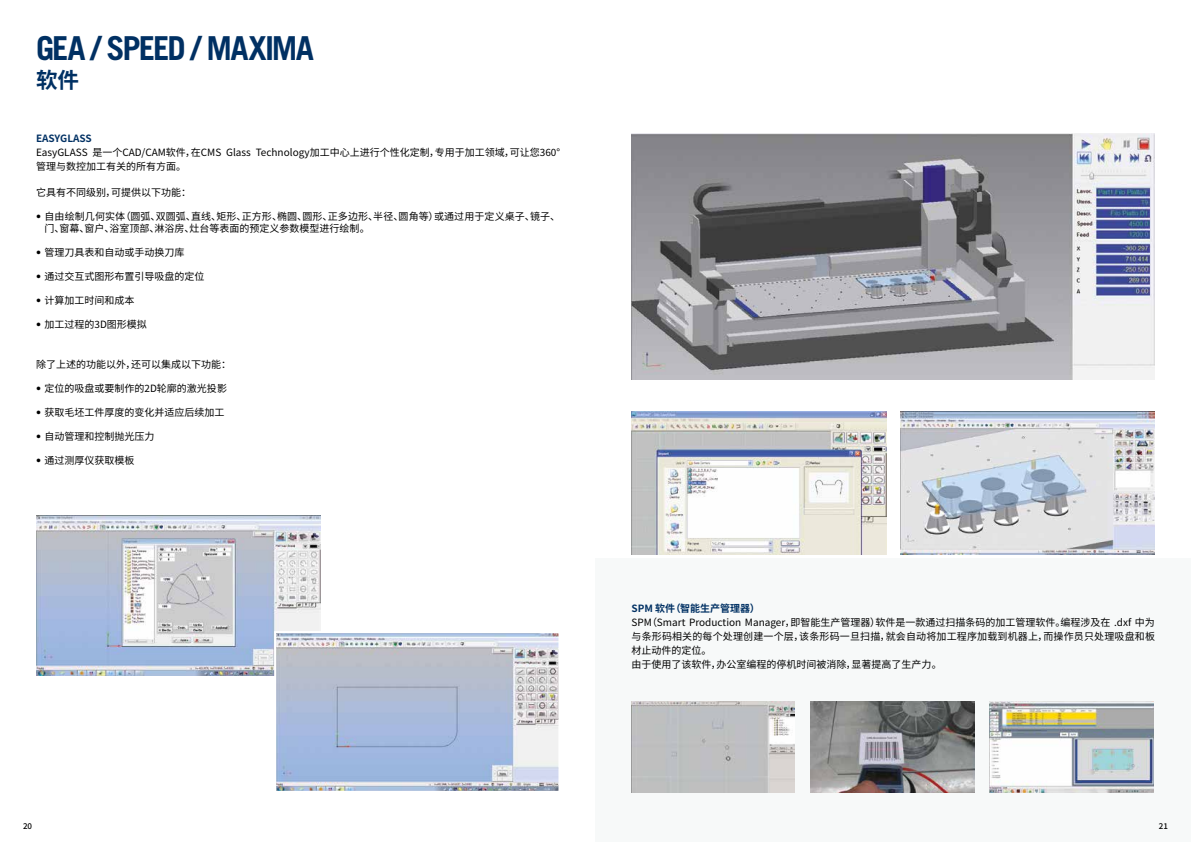
<style>
.page{position:relative;width:1191px;height:842px;background:#fff}
.page>*{position:absolute;margin:0;border:0;box-sizing:border-box;transform-origin:0 0}
.t1{font:700 33px "Trade Gothic LT Std";letter-spacing:-.055em;color:#003063}
.t2{font:700 21.7px "Source Han Sans CN";color:#003063}
.t3{font:10px/14px "Source Han Sans CN";color:#000}
.t4{font:700 10px "Source Han Sans CN";color:#003063}
.t5{font:500 8px "Source Han Sans CN";color:#000}
.s1{font-family:"Trade Gothic LT Std Cn 18"}
</style>
<div class="page">
<div style="left:595px;top:558px;width:596px;height:284px;background:#f7f9f9"></div>
<img style="left:900px;top:411px;width:255px;height:143px">
<img style="left:631px;top:411px;width:255px;height:143px">
<img style="left:36px;top:516px;width:284px;height:160px">
<img style="left:277px;top:634px;width:280px;height:156px">
<div style="left:274px;top:631px;width:286px;height:162px;border:2px solid #fff"></div>
<img style="left:631px;top:701px;width:164px;height:92px">
<img style="left:810px;top:701px;width:164px;height:92px">
<img style="left:989px;top:701px;width:164px;height:92px">
<img style="left:631px;top:134px;width:524px;height:246px">
<h1 class="t1" style="left:36px;top:28px;width:279px">GEA / SPEED / MAXIMA</h1>
<h2 class="t2" style="left:36px;top:68px;width:45px">软件</h2>
<p class="t4" style="left:36px;top:133px;width:57px">EASYGLASS</p>
<p class="t3" style="left:36px;top:145px;width:525px">EasyGLASS 是一个CAD/CAM软件，在CMS Glass Technology加工中心上进行个性化定制，专用于加工领域，可让您360°管理与数控加工有关的所有方面。</p>
<p class="t3" style="left:36px;top:185px;width:156px">它具有不同级别，可提供以下功能：</p>
<p class="t3" style="left:44px;top:210px;width:517px;line-height:12px;text-indent:-8px"><span class="s1">•</span> 自由绘制几何实体（圆弧、双圆弧、直线、矩形、正方形、椭圆、圆形、正多边形、半径、圆角等）或通过用于定义桌子、镜子、门、窗幕、窗户、浴室顶部、淋浴房、灶台等表面的预定义参数模型进行绘制。</p>
<p class="t3" style="left:36px;top:245px;width:150px"><span class="s1">•</span> 管理刀具表和自动或手动换刀库</p>
<p class="t3" style="left:36px;top:269px;width:170px"><span class="s1">•</span> 通过交互式图形布置引导吸盘的定位</p>
<p class="t3" style="left:36px;top:293px;width:100px"><span class="s1">•</span> 计算加工时间和成本</p>
<p class="t3" style="left:36px;top:317px;width:112px"><span class="s1">•</span> 加工过程的3D图形模拟</p>
<p class="t3" style="left:36px;top:357px;width:196px">除了上述的功能以外，还可以集成以下功能：</p>
<p class="t3" style="left:36px;top:381px;width:192px"><span class="s1">•</span> 定位的吸盘或要制作的2D轮廓的激光投影</p>
<p class="t3" style="left:36px;top:405px;width:190px"><span class="s1">•</span> 获取毛坯工件厚度的变化并适应后续加工</p>
<p class="t3" style="left:36px;top:429px;width:120px"><span class="s1">•</span> 自动管理和控制抛光压力</p>
<p class="t3" style="left:36px;top:453px;width:100px"><span class="s1">•</span> 通过测厚仪获取模板</p>
<p class="t4" style="left:631px;top:603px;width:130px">SPM 软件（智能生产管理器）</p>
<p class="t3" style="left:631px;top:616px;width:525px">SPM（Smart Production Manager，即智能生产管理器）软件是一款通过扫描条码的加工管理软件。编程涉及在 .dxf 中为与条形码相关的每个处理创建一个层，该条形码一旦扫描，就会自动将加工程序加载到机器上，而操作员只处理吸盘和板材止动件的定位。<br>由于使用了该软件，办公室编程的停机时间被消除，显著提高了生产力。</p>
<p class="t5" style="left:23px;top:821px;width:11px">20</p>
<p class="t5" style="left:1158px;top:821px;width:11px">21</p>
</div>
